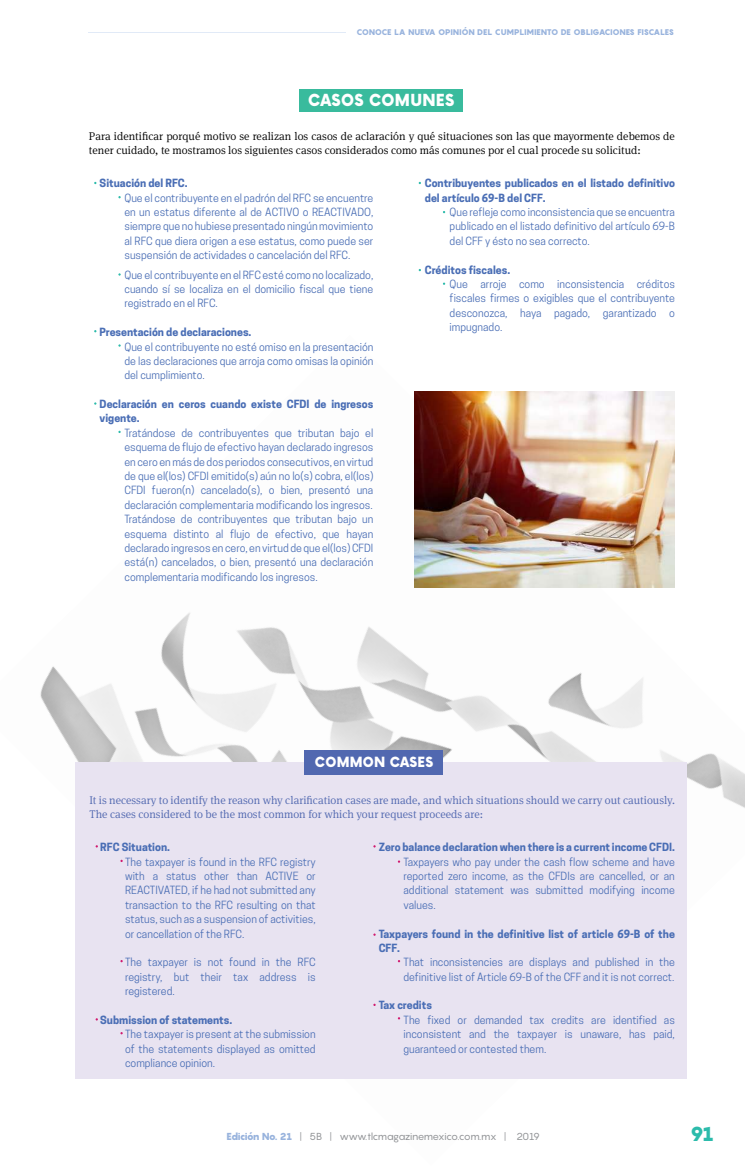
<style>
.page{position:relative;width:745px;height:1170px;background:#fff}
.page>*{position:absolute;margin:0;border:0;box-sizing:border-box;transform-origin:0 0}
.t1{font:900 20px "Pangram";color:#2cbbab}
.t2{font:900 16.25px "Now";letter-spacing:.02em;color:#fff;scale:.94 1}
.t3{font:900 13.75px "Now";letter-spacing:.02em;color:#fff;scale:.94 1}
.t4{font:300 11.25px/14.4px "Meta Serif Pro";color:#000}
.t5{font:300 11.25px/14.4px "Meta Serif Pro";color:#5168b0}
.t6{font:10.62px/14.4px "Cooper Hewitt";color:#4a6eb5;text-align:justify}
.t7{font:700 10.62px/14.4px "Cooper Hewitt";color:#4a6eb5}
.t8{font:10px "Pangram";letter-spacing:-.06em;color:#939598}
.t9{font:900 8.12px "Pangram";letter-spacing:-.03em;color:#98b3dd}
.s1{font-weight:900;color:#98b3dd}
</style>
<div class="page">
<img style="left:40px;top:346px;width:704px;height:733px">
<div style="left:75px;top:762px;width:612px;height:316px;background:#e8e3f1"></div>
<div style="left:299px;top:89px;width:163px;height:23px;background:#39bb9d"></div>
<div style="left:304px;top:750px;width:138px;height:24px;background:#5168b0"></div>
<img style="left:414px;top:392px;width:259px;height:195px">
<hr style="left:89px;top:32px;width:257px;height:1px;background:#e1eaf7">
<p class="t9" style="left:356px;top:26px;width:319px">CONOCE LA NUEVA OPINIÓN DEL CUMPLIMIENTO DE OBLIGACIONES FISCALES</p>
<h2 class="t2" style="left:308px;top:88px;width:157px">CASOS COMUNES</h2>
<p class="t4" style="left:89px;top:128px;width:587px">Para identificar porqué motivo se realizan los casos de aclaración y qué situaciones son las que mayormente debemos de tener cuidado, te mostramos los siguientes casos considerados como más comunes por el cual procede su solicitud:</p>
<p class="t7" style="left:100px;top:176px;width:89px">Situación del RFC.</p>
<p class="t6" style="left:124px;top:190px;width:250px">Que el contribuyente en el padrón del RFC se encuentre en un estatus diferente al de ACTIVO o REACTIVADO, siempre que no hubiese presentado ningún movimiento al RFC que diera origen a ese estatus, como puede ser suspensión de actividades o cancelación del RFC.</p>
<p class="t6" style="left:124px;top:267px;width:250px">Que el contribuyente en el RFC esté como no localizado, cuando sí se localiza en el domicilio fiscal que tiene registrado en el RFC.</p>
<p class="t7" style="left:100px;top:325px;width:153px">Presentación de declaraciones.</p>
<p class="t6" style="left:124px;top:339px;width:250px">Que el contribuyente no esté omiso en la presentación de las declaraciones que arroja como omisas la opinión del cumplimiento.</p>
<p class="t7" style="left:100px;top:397px;width:275px">Declaración en ceros cuando existe CFDI de ingresos vigente.</p>
<p class="t6" style="left:124px;top:425px;width:250px">Tratándose de contribuyentes que tributan bajo el esquema de flujo de efectivo hayan declarado ingresos en cero en más de dos periodos consecutivos, en virtud de que el(los) CFDI emitido(s) aún no lo(s) cobra, el(los)<br>CFDI fueron(n) cancelado(s), o bien, presentó una declaración complementaria modificando los ingresos.<br>Tratándose de contribuyentes que tributan bajo un esquema distinto al flujo de efectivo, que hayan declarado ingresos en cero, en virtud de que el(los) CFDI está(n) cancelados, o bien, presentó una declaración complementaria modificando los ingresos.</p>
<p class="t7" style="left:424px;top:176px;width:251px">Contribuyentes publicados en el listado definitivo del artículo 69-B del CFF.</p>
<p class="t6" style="left:449px;top:205px;width:227px">Que refleje como inconsistencia que se encuentra publicado en el listado definitivo del artículo 69-B del CFF y ésto no sea correcto.</p>
<p class="t7" style="left:424px;top:262px;width:87px">Créditos fiscales.</p>
<p class="t6" style="left:449px;top:277px;width:227px">Que arroje como inconsistencia créditos fiscales firmes o exigibles que el contribuyente desconozca, haya pagado, garantizado o impugnado.</p>
<p class="t3" style="left:314px;top:752px;width:127px">COMMON CASES</p>
<p class="t5" style="left:89px;top:792px;width:586px">It is necessary to identify the reason why clarification cases are made, and which situations should we carry out cautiously.<br>The cases considered to be the most common for which your request proceeds are:</p>
<p class="t7" style="left:100px;top:840px;width:71px">RFC Situation.</p>
<p class="t6" style="left:125px;top:854px;width:192px">The taxpayer is found in the RFC registry with a status other than ACTIVE or REACTIVATED, if he had not submitted any transaction to the RFC resulting on that status, such as a suspension of activities, or cancellation of the RFC.</p>
<p class="t6" style="left:125px;top:955px;width:192px">The taxpayer is not found in the RFC registry, but their tax address is registered.</p>
<p class="t7" style="left:100px;top:1012px;width:133px">Submission of statements.</p>
<p class="t6" style="left:125px;top:1026px;width:192px">The taxpayer is present at the submission of the statements displayed as omitted compliance opinion.</p>
<p class="t7" style="left:378px;top:840px;width:297px">Zero balance declaration when there is a current income CFDI.</p>
<p class="t6" style="left:403px;top:854px;width:273px">Taxpayers who pay under the cash flow scheme and have reported zero income, as the CFDIs are cancelled, or an additional statement was submitted modifying income values.</p>
<p class="t7" style="left:378px;top:926px;width:297px">Taxpayers found in the definitive list of article 69-B of the<br>CFF.</p>
<p class="t6" style="left:403px;top:955px;width:273px">That inconsistencies are displays and published in the definitive list of Article 69-B of the CFF and it is not correct.</p>
<p class="t7" style="left:378px;top:998px;width:55px">Tax credits</p>
<p class="t6" style="left:403px;top:1012px;width:273px">The fixed or demanded tax credits are identified as inconsistent and the taxpayer is unaware, has paid, guaranteed or contested them.</p>
<p class="t8" style="left:226px;top:1130px;width:315px"><span class="s1">Edición No. 21</span> | 5B | www.tlcmagazinemexico.com.mx | 2019</p>
<h1 class="t1" style="left:689px;top:1120px;width:26px">91</h1>
</div>
